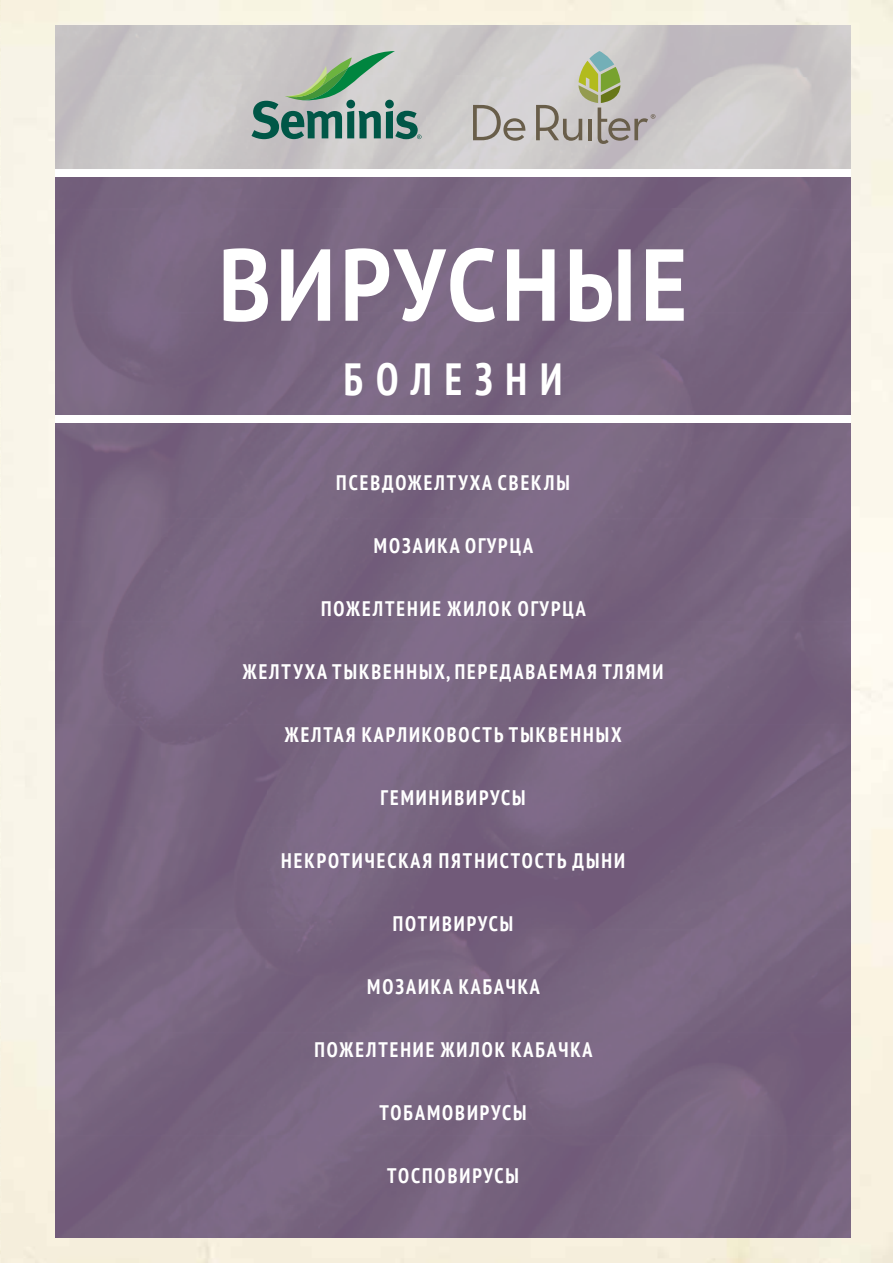
<style>
.page{position:relative;width:893px;height:1263px;background:#fff}
.page>*{position:absolute;margin:0;border:0;box-sizing:border-box;transform-origin:0 0}
.t1{font:700 102px "PT Sans";letter-spacing:.05em;color:#fff;scale:.88 1}
.t2{font:700 condensed 45px "PT Sans";letter-spacing:.32em;color:#fff;scale:.9 1}
.t3{font:700 condensed 21px "PT Sans";letter-spacing:.1em;color:#fff;scale:.95 1}
</style>
<div class="page">
<img style="left:841px;top:0;width:52px;height:1263px">
<div style="left:1px;top:1213px;width:840px;height:50px;background:#f5eedc"></div>
<img style="left:0;top:0;width:1px;height:1263px">
<img style="left:55px;top:209px;width:742px;height:1028px">
<div style="left:55px;top:177px;width:106px;height:32px;background:#77647f"></div>
<img style="left:161px;top:177px;width:636px;height:32px">
<img style="left:797px;top:177px;width:53px;height:1060px">
<div style="left:55px;top:415px;width:795px;height:8px;background:#fff"></div>
<div style="left:55px;top:170px;width:795px;height:7px;background:#fff"></div>
<svg style="left:251px;top:51px;width:170px;height:88px;background:#94ada1"></svg>
<svg style="left:473px;top:105px;width:53px;height:36px;background:#b4afaa"></svg>
<svg style="left:536px;top:51px;width:119px;height:93px;background:#bab9ae"></svg>
<p class="t1" style="left:218px;top:218px;width:535px">ВИРУСНЫЕ</p>
<p class="t2" style="left:344px;top:349px;width:244px">БОЛЕЗНИ</p>
<p class="t3" style="left:336px;top:469px;width:247px">ПСЕВДОЖЕЛТУХА СВЕКЛЫ</p>
<p class="t3" style="left:374px;top:532px;width:169px">МОЗАИКА ОГУРЦА</p>
<p class="t3" style="left:321px;top:595px;width:280px">ПОЖЕЛТЕНИЕ ЖИЛОК ОГУРЦА</p>
<p class="t3" style="left:243px;top:658px;width:444px">ЖЕЛТУХА ТЫКВЕННЫХ, ПЕРЕДАВАЕМАЯ ТЛЯМИ</p>
<p class="t3" style="left:285px;top:721px;width:356px">ЖЕЛТАЯ КАРЛИКОВОСТЬ ТЫКВЕННЫХ</p>
<p class="t3" style="left:380px;top:784px;width:154px">ГЕМИНИВИРУСЫ</p>
<p class="t3" style="left:281px;top:847px;width:363px">НЕКРОТИЧЕСКАЯ ПЯТНИСТОСТЬ ДЫНИ</p>
<p class="t3" style="left:393px;top:910px;width:128px">ПОТИВИРУСЫ</p>
<p class="t3" style="left:367px;top:973px;width:183px">МОЗАИКА КАБАЧКА</p>
<p class="t3" style="left:314px;top:1036px;width:294px">ПОЖЕЛТЕНИЕ ЖИЛОК КАБАЧКА</p>
<p class="t3" style="left:380px;top:1099px;width:156px">ТОБАМОВИРУСЫ</p>
<p class="t3" style="left:387px;top:1162px;width:140px">ТОСПОВИРУСЫ</p>
</div>
